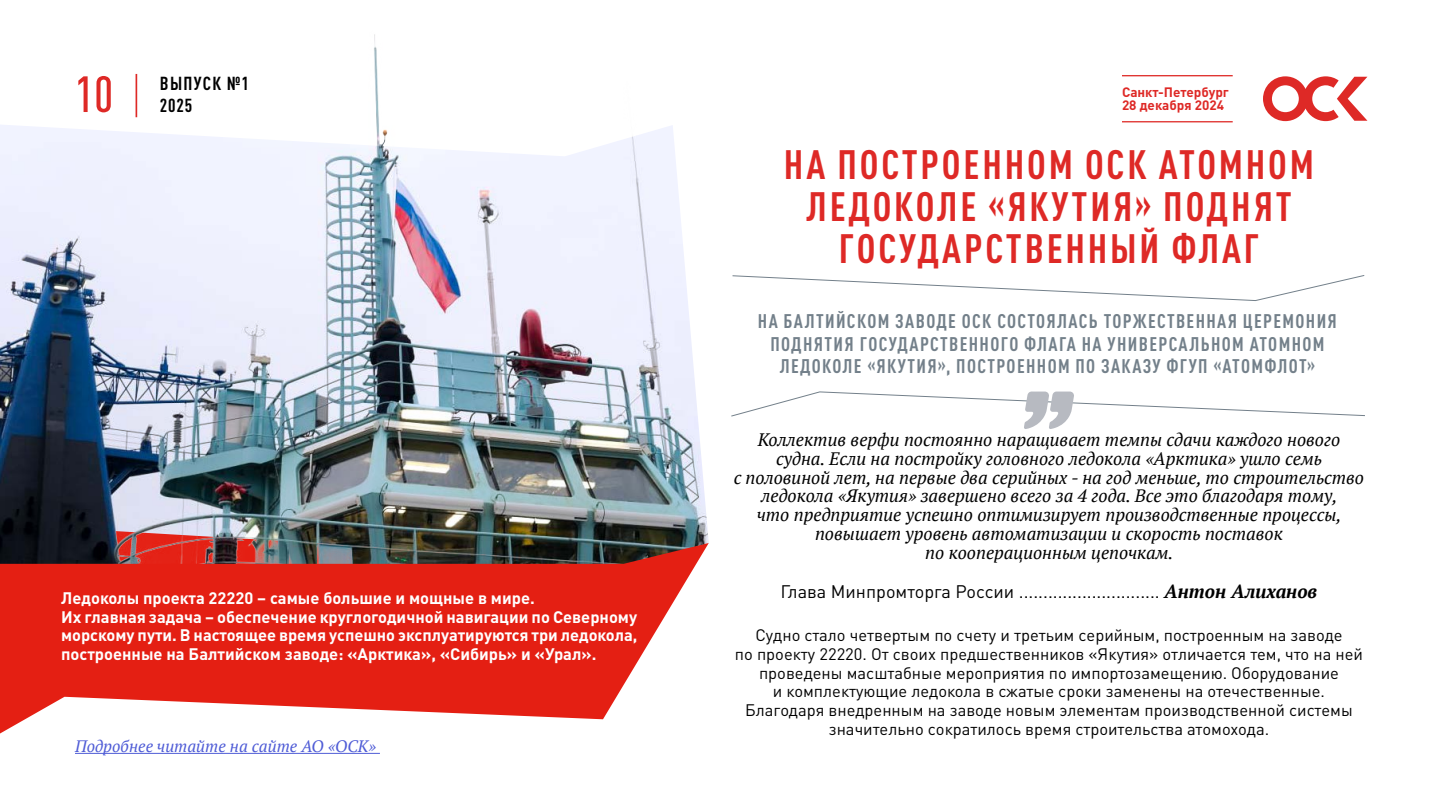
<style>
.page{position:relative;width:1440px;height:810px;background:#fff}
.page>*{position:absolute;margin:0;border:0;box-sizing:border-box;transform-origin:0 0}
.t1{font:500 condensed 50.1px "DIN Pro";color:#de2926}
.t2{font:700 condensed 40.5px/42px "DIN Pro";letter-spacing:.07em;color:#de2926;text-align:center}
.t3{font:700 condensed 19.5px/22.5px "DIN Pro";letter-spacing:.07em;color:#73808a;text-align:center}
.t4{font:700 condensed 18.6px "DIN Pro";letter-spacing:.065em;color:#000}
.t5{font:italic 18px/18.8px "PT Serif";color:#000;text-align:center}
.t6{font:18px "DIN Pro";color:#000}
.t7{font:16.5px/18.8px "DIN Pro";color:#000;text-align:center}
.t8{font:700 16.5px/18.8px "DIN Pro";color:#fff}
.t9{font:italic 16.5px "PT Serif";color:#4f5cd6}
.t10{font:700 13.5px/13.5px "DIN Pro";color:#de2926}
.s1{font-family:"PT Serif";font-weight:700;font-style:italic;font-size:18.75px}
</style>
<div class="page">
<svg style="left:0;top:564px;width:696px;height:170px;fill:#e41f13"></svg>
<img style="left:0;top:34px;width:709px;height:530px">
<svg style="left:1263px;top:76px;width:104px;height:45px"></svg>
<hr style="left:136px;top:74px;width:1px;height:43px;background:#de2926">
<hr style="left:1122px;top:121px;width:111px;height:1px;background:#de2926">
<hr style="left:1122px;top:75px;width:111px;height:1px;background:#de2926">
<svg style="left:732px;top:275px;width:633px;height:26px"></svg>
<hr style="left:75px;top:753px;width:305px;height:1px;background:#4f5cd6">
<svg style="left:731px;top:391px;width:634px;height:38px"></svg>
<h1 class="t1" style="left:75px;top:57px;width:40px">10</h1>
<p class="t4" style="left:160px;top:69px;width:91px">ВЫПУСК №1</p>
<p class="t4" style="left:160px;top:91px;width:34px">2025</p>
<p class="t8" style="left:61px;top:588px;width:578px">Ледоколы проекта 22220 – самые большие и мощные в мире.<br>Их главная задача – обеспечение круглогодичной навигации по Северному морскому пути. В настоящее время успешно эксплуатируются три ледокола, построенные на Балтийском заводе: «Арктика», «Сибирь» и «Урал».</p>
<p class="t9" style="left:75px;top:736px;width:302px">Подробнее читайте на сайте АО «ОСК»</p>
<p class="t10" style="left:1122px;top:84px;width:108px">Санкт-Петербург<br>28 декабря 2024</p>
<h2 class="t2" style="left:784px;top:140px;width:532px">НА ПОСТРОЕННОМ ОСК АТОМНОМ<br>ЛЕДОКОЛЕ «ЯКУТИЯ» ПОДНЯТ<br>ГОСУДАРСТВЕННЫЙ ФЛАГ</h2>
<p class="t3" style="left:758px;top:308px;width:581px">НА БАЛТИЙСКОМ ЗАВОДЕ ОСК СОСТОЯЛАСЬ ТОРЖЕСТВЕННАЯ ЦЕРЕМОНИЯ<br>ПОДНЯТИЯ ГОСУДАРСТВЕННОГО ФЛАГА НА УНИВЕРСАЛЬНОМ АТОМНОМ<br>ЛЕДОКОЛЕ «ЯКУТИЯ», ПОСТРОЕННОМ ПО ЗАКАЗУ ФГУП «АТОМФЛОТ»</p>
<p class="t5" style="left:734px;top:430px;width:632px">Коллектив верфи постоянно наращивает темпы сдачи каждого нового судна. Если на постройку головного ледокола «Арктика» ушло семь<br>с половиной лет, на первые два серийных - на год меньше, то строительство ледокола «Якутия» завершено всего за 4 года. Все это благодаря тому,<br>что предприятие успешно оптимизирует производственные процессы, повышает уровень автоматизации и скорость поставок<br>по кооперационным цепочкам.</p>
<p class="t6" style="left:781px;top:580px;width:538px">Глава Минпромторга России ............................. <span class="s1">Антон Алиханов</span></p>
<p class="t7" style="left:735px;top:625px;width:630px">Судно стало четвертым по счету и третьим серийным, построенным на заводе<br>по проекту 22220. От своих предшественников «Якутия» отличается тем, что на ней проведены масштабные мероприятия по импортозамещению. Оборудование<br>и комплектующие ледокола в сжатые сроки заменены на отечественные.<br>Благодаря внедренным на заводе новым элементам производственной системы значительно сократилось время строительства атомохода.</p>
</div>
